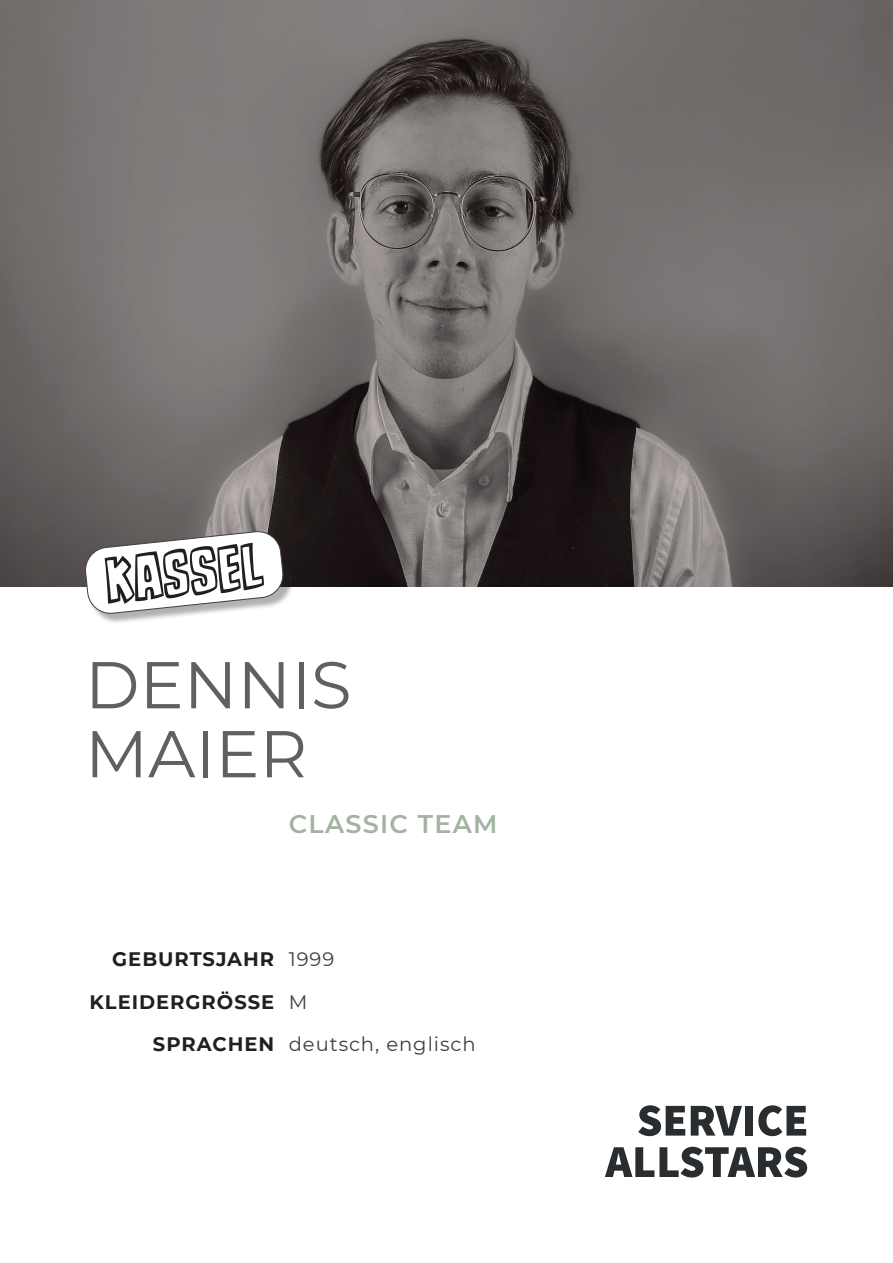
<style>
.page{position:relative;width:893px;height:1263px;background:#fff}
.page>*{position:absolute;margin:0;border:0;box-sizing:border-box;transform-origin:0 0}
.t1{font:67.35px "CC Dynamic Duo Open Variable";color:#231f20}
.t2{font:66px/69px "Montserrat";color:#5d6161}
.t3{font:600 25.5px "Montserrat";letter-spacing:.05em;color:#a2b3a0}
.t4{font:700 19.5px/42.5px "Montserrat";letter-spacing:.05em;color:#231f20;text-align:right}
.t5{font:19.5px/42.5px "Montserrat";letter-spacing:.05em;color:#3e3e3f}
</style>
<div class="page">
<img style="left:0;top:0;width:893px;height:587px">
<svg style="left:638px;top:1105px;width:47px;height:31px"></svg>
<svg style="left:691px;top:1106px;width:51px;height:29px"></svg>
<div style="left:745px;top:1106px;width:8px;height:29px;background:#292d2f"></div>
<svg style="left:758px;top:1105px;width:48px;height:31px"></svg>
<svg style="left:605px;top:1147px;width:202px;height:30px"></svg>
<div style="left:87px;top:533px;width:207px;height:92px;background:#231f20;opacity:.35"></div>
<svg style="left:84px;top:530px;width:200px;height:84px"></svg>
<h1 class="t1" style="left:101px;top:539px;width:160px;rotate:-6deg">KASSEL</h1>
<h2 class="t2" style="left:85px;top:648px;width:268px">DENNIS<br>MAIER</h2>
<h3 class="t3" style="left:289px;top:805px;width:210px">CLASSIC TEAM</h3>
<p class="t4" style="left:90px;top:937px;width:186px">GEBURTSJAHR<br>KLEIDERGRÖSSE<br>SPRACHEN</p>
<p class="t5" style="left:289px;top:937px;width:188px">1999<br>M<br>deutsch, englisch</p>
</div>
